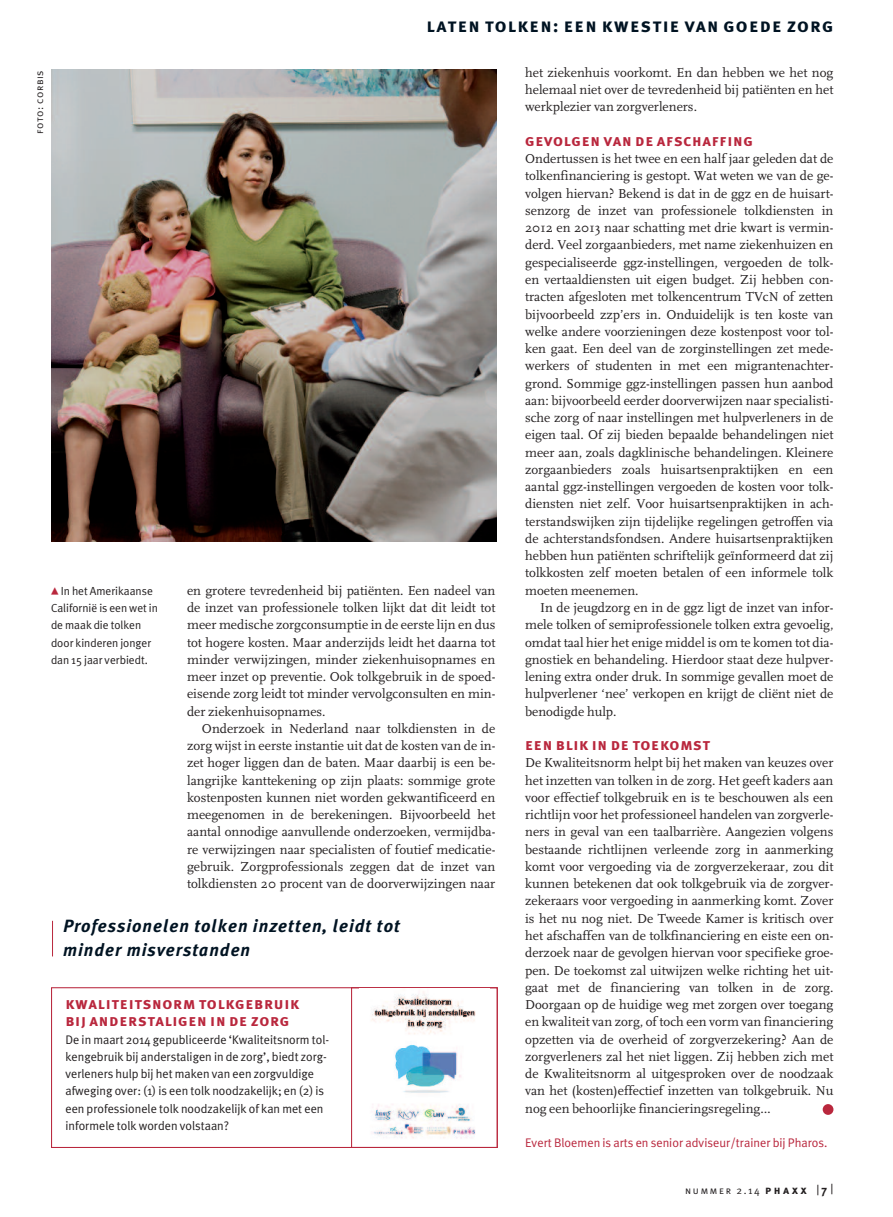
<style>
.page{position:relative;width:893px;height:1217px;background:#fff}
.page>*{position:absolute;margin:0;border:0;box-sizing:border-box;transform-origin:0 0}
.t1{font:19.5px "Meta Plus Bold Caps";letter-spacing:.065em;color:#001322}
.t2{font:italic 700 17.7px/24px "Meta Plus";letter-spacing:.055em;color:#001322}
.t3{font:16.5px/17.2px "Meta Plus Bold Caps";letter-spacing:.045em;color:#b9273d}
.t4{font:13.5px/17.2px "FF Scala";color:#231f20;text-align:justify}
.t5{font:12.45px/17.2px "Meta Plus Normal";color:#231f20}
.t6{font:12.45px "Meta Plus Normal";color:#b9273d}
.t7{font:11.7px/17.2px "Meta Plus Normal";color:#231f20}
.t8{font:10.5px "Meta Plus Normal Caps";letter-spacing:.055em;color:#231f20}
.s1{font-family:"Meta Plus Normal"}
.s2{font-family:"Meta Plus Bold Caps";font-size:11.7px}
.s3{font-family:"Meta Plus Normal";font-size:13.5px}
.s4{font-family:"Meta Plus";font-weight:700;font-size:12px}
</style>
<div class="page">
<img style="left:51px;top:69px;width:446px;height:472px">
<div style="left:51px;top:986px;width:447px;height:161px;border:1px solid #b9273d"></div>
<div style="left:351px;top:986px;width:147px;height:161px;border:1px solid #b9273d"></div>
<hr style="left:52px;top:920px;width:1px;height:36px;background:#b9273d">
<div style="left:823px;top:1103px;width:10px;height:11px;background:#b9273d;border-radius:50%"></div>
<img style="left:371px;top:991px;width:105px;height:148px">
<h1 class="t1" style="left:426px;top:13px;width:409px">laten tolken: een kwestie van goede zorg</h1>
<p class="t8" style="left:33px;top:134px;width:65px;rotate:-90deg">foto: corbis</p>
<p class="t7" style="left:51px;top:582px;width:108px;text-indent:10px">In het Amerikaanse<br>Californië is een wet in de maak die tolken door kinderen jonger dan 15 jaar verbiedt.</p>
<p class="t4" style="left:187px;top:581px;width:310px">en grotere tevredenheid bij patiënten. Een nadeel van de inzet van professionele tolken lijkt dat dit leidt tot meer medische zorgconsumptie in de eerste lijn en dus tot hogere kosten. Maar anderzijds leidt het daarna tot minder verwijzingen, minder ziekenhuisopnames en meer inzet op preventie. Ook tolkgebruik in de spoed&shy;eisende zorg leidt tot minder vervolgconsulten en min&shy;der ziekenhuisopnames.</p>
<p class="t4" style="left:187px;top:719px;width:310px;text-indent:15px">Onderzoek in Nederland naar tolkdiensten in de zorg wijst in eerste instantie uit dat de kosten van de in&shy;zet hoger liggen dan de baten. Maar daarbij is een be&shy;langrijke kanttekening op zijn plaats: sommige grote kostenposten kunnen niet worden gekwantificeerd en meegenomen in de berekeningen. Bijvoorbeeld het aantal onnodige aanvullende onderzoeken, vermijdba&shy;re verwijzingen naar specialisten of foutief medicatie&shy;gebruik. Zorgprofessionals zeggen dat de inzet van tolkdiensten 20 procent van de doorverwijzingen naar</p>
<h2 class="t2" style="left:63px;top:913px;width:338px">Professionelen tolken inzetten, leidt tot minder misverstanden</h2>
<p class="t3" style="left:65px;top:994px;width:235px">kwaliteitsnorm tolkgebruik bij anderstaligen in de zorg</p>
<p class="t5" style="left:65px;top:1030px;width:265px">De in maart 2014 gepubliceerde ‘Kwaliteitsnorm tol&shy;kengebruik bij anderstaligen in de zorg’, biedt zorg&shy;verleners hulp bij het maken van een zorgvuldige afweging over: (1) is een tolk noodzakelijk; en (2) is een professionele tolk noodzakelijk of kan met een informele tolk worden volstaan?</p>
<p class="t4" style="left:525px;top:63px;width:310px">het ziekenhuis voorkomt. En dan hebben we het nog helemaal niet over de tevredenheid bij patiënten en het werkplezier van zorgverleners.</p>
<p class="t3" style="left:525px;top:131px;width:229px">gevolgen van de afschaffing</p>
<p class="t4" style="left:525px;top:150px;width:310px">Ondertussen is het twee en een half jaar geleden dat de tolkenfinanciering is gestopt. Wat weten we van de ge&shy;volgen hiervan? Bekend is dat in de ggz en de huisart&shy;senzorg de inzet van professionele tolkdiensten in 2012 en 2013 naar schatting met drie kwart is vermin&shy;derd. Veel zorgaanbieders, met name ziekenhuizen en gespecialiseerde ggz-instellingen, vergoeden de tolk&shy;en vertaaldiensten uit eigen budget. Zij hebben con&shy;tracten afgesloten met tolkencentrum TVcN of zetten bijvoorbeeld zzp’ers in. Onduidelijk is ten koste van welke andere voorzieningen deze kostenpost voor tol&shy;ken gaat. Een deel van de zorginstellingen zet mede&shy;werkers of studenten in met een migrantenachter&shy;grond. Sommige ggz-instellingen passen hun aanbod aan: bijvoorbeeld eerder doorverwijzen naar specialisti&shy;sche zorg of naar instellingen met hulpverleners in de eigen taal. Of zij bieden bepaalde behandelingen niet meer aan, zoals dagklinische behandelingen. Kleinere zorgaanbieders zoals huisartsenpraktijken en een aantal ggz-instellingen vergoeden de kosten voor tolk&shy;diensten niet zelf. Voor huisartsenpraktijken in ach&shy;terstandswijken zijn tijdelijke regelingen getroffen via de achterstandsfondsen. Andere huisartsenpraktijken hebben hun patiënten schriftelijk geïnformeerd dat zij tolkkosten zelf moeten betalen of een informele tolk moeten meenemen.</p>
<p class="t4" style="left:525px;top:598px;width:310px;text-indent:15px">In de jeugdzorg en in de ggz ligt de inzet van infor&shy;mele tolken of semiprofessionele tolken extra gevoelig, omdat taal hier het enige middel is om te komen tot dia&shy;gnostiek en behandeling. Hierdoor staat deze hulpver&shy;lening extra onder druk. In sommige gevallen moet de hulpverlener ‘nee’ verkopen en krijgt de cliënt niet de benodigde hulp.</p>
<p class="t3" style="left:525px;top:735px;width:187px">een blik in de toekomst</p>
<p class="t4" style="left:525px;top:753px;width:310px">De Kwaliteitsnorm helpt bij het maken van keuzes over het inzetten van tolken in de zorg. Het geeft kaders aan voor effectief tolkgebruik en is te beschouwen als een richtlijn voor het professioneel handelen van zorgverle&shy;ners in geval van een taalbarrière. Aangezien volgens bestaande richtlijnen verleende zorg in aanmerking komt voor vergoeding via de zorgverzekeraar, zou dit kunnen betekenen dat ook tolkgebruik via de zorgver&shy;zekeraars voor vergoeding in aanmerking komt. Zover is het nu nog niet. De Tweede Kamer is kritisch over het afschaffen van de tolkfinanciering en eiste een on&shy;derzoek naar de gevolgen hiervan voor specifieke groe&shy;pen. De toekomst zal uitwijzen welke richting het uit&shy;gaat met de financiering van tolken in de zorg.<br>Doorgaan op de huidige weg met zorgen over toegang en kwaliteit van zorg, of toch een vorm van financiering opzetten via de overheid of zorgverzekering? Aan de zorgverleners zal het niet liggen. Zij hebben zich met de Kwaliteitsnorm al uitgesproken over de noodzaak van het (kosten)effectief inzetten van tolkgebruik. Nu nog een behoorlijke financieringsregeling…</p>
<p class="t6" style="left:525px;top:1135px;width:304px">Evert Bloemen is arts en senior adviseur/trainer bij Pharos.</p>
<p class="t8" style="left:685px;top:1183px;width:150px">nummer <span class="s1">2.14</span> <span class="s2">phaxx</span> <span class="s3">|</span><span class="s4">7</span><span class="s3">|</span></p>
</div>
